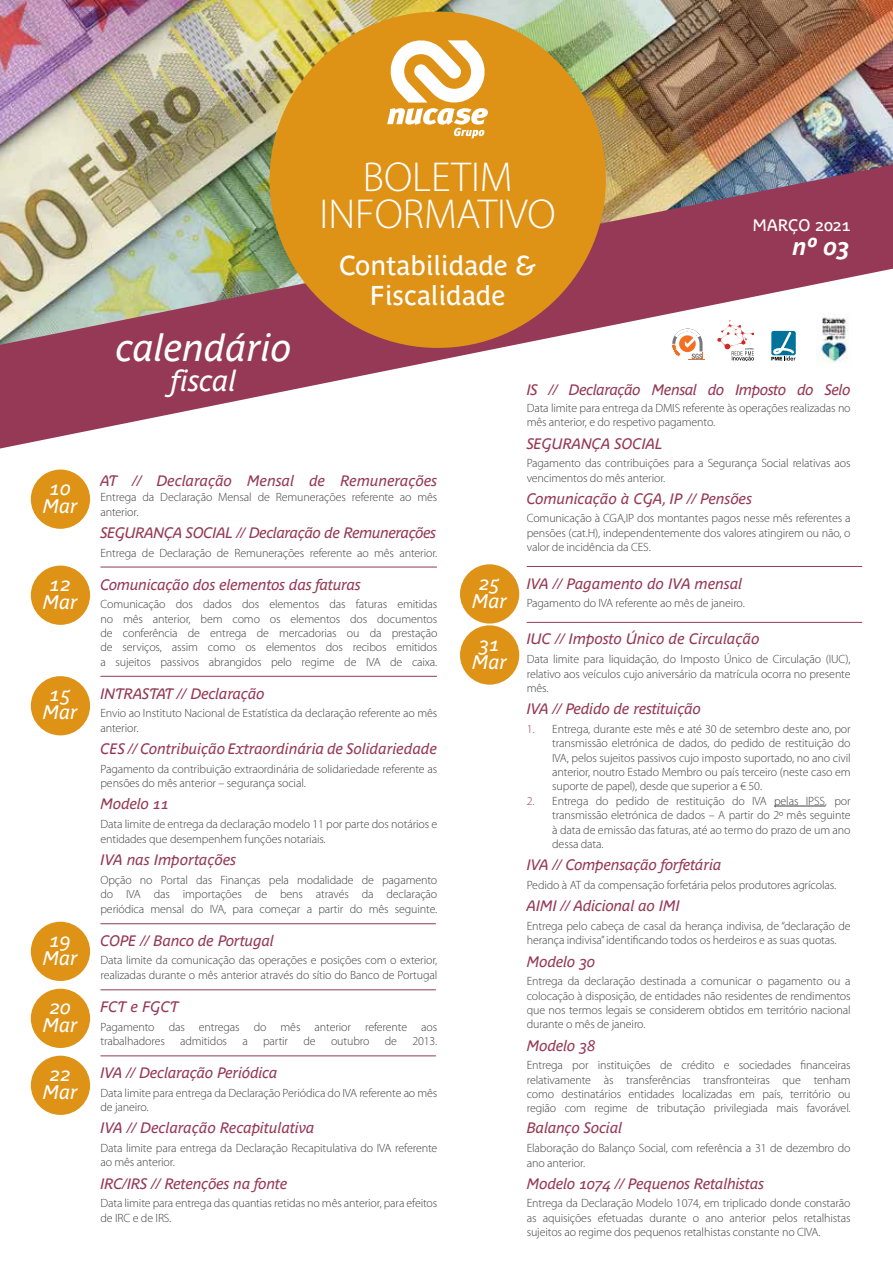
<style>
.page{position:relative;width:893px;height:1263px;background:#fff}
.page>*{position:absolute;margin:0;border:0;box-sizing:border-box;transform-origin:0 0}
.t1{font:300 42px/37.5px "Myriad Pro";color:#fff;text-align:center}
.t2{font:italic 37.5px "Parisine Plus";color:#fff}
.t3{font:italic 28.95px "Parisine Plus";color:#fff}
.t4{font:27px/30px "Parisine Plus";color:#fff;text-align:center}
.t5{font:italic 700 24px "Parisine Plus";color:#fff}
.t6{font:italic 19.5px/18.1px "Parisine Plus";color:#fff;text-align:center}
.t7{font:16.5px "Parisine Plus";color:#fff}
.t8{font:italic 15px "Parisine Plus";letter-spacing:-.01em;color:#963956}
.t9{font:300 12px/14.4px "Myriad Pro";letter-spacing:-.01em;color:#414042}
.s1{color:#963956}
</style>
<div class="page">
<img style="left:0;top:0;width:893px;height:165px">
<div style="left:31px;top:469px;width:59px;height:60px;background:#de9317;border-radius:50%"></div>
<div style="left:31px;top:566px;width:59px;height:59px;background:#de9317;border-radius:50%"></div>
<div style="left:31px;top:676px;width:59px;height:59px;background:#de9317;border-radius:50%"></div>
<div style="left:31px;top:922px;width:59px;height:59px;background:#de9317;border-radius:50%"></div>
<div style="left:31px;top:989px;width:59px;height:59px;background:#de9317;border-radius:50%"></div>
<div style="left:31px;top:1056px;width:59px;height:59px;background:#de9317;border-radius:50%"></div>
<div style="left:460px;top:564px;width:59px;height:60px;background:#de9317;border-radius:50%"></div>
<div style="left:460px;top:625px;width:59px;height:60px;background:#de9317;border-radius:50%"></div>
<hr style="left:100px;top:567px;width:337px;height:1px;background:#963956">
<hr style="left:100px;top:676px;width:337px;height:1px;background:#963956">
<hr style="left:100px;top:923px;width:336px;height:1px;background:#963956">
<hr style="left:100px;top:989px;width:336px;height:1px;background:#963956">
<hr style="left:100px;top:1055px;width:336px;height:1px;background:#963956">
<hr style="left:774px;top:806px;width:51px;height:1px;background:#414042">
<hr style="left:527px;top:566px;width:335px;height:1px;background:#963956">
<hr style="left:527px;top:622px;width:335px;height:1px;background:#963956">
<img style="left:0;top:165px;width:893px;height:283px">
<div style="left:270px;top:12px;width:336px;height:336px;background:#de9317;border-radius:50%"></div>
<svg style="left:387px;top:40px;width:101px;height:99px"></svg>
<div style="left:771px;top:331px;width:25px;height:24px;background:#00739d;border-radius:2px"></div>
<svg style="left:771px;top:332px;width:25px;height:29px"></svg>
<svg style="left:717px;top:320px;width:37px;height:41px"></svg>
<svg style="left:672px;top:328px;width:32px;height:32px"></svg>
<img style="left:816px;top:313px;width:37px;height:55px">
<h3 class="t6" style="left:43px;top:479px;width:37px">10<br>Mar</h3>
<h3 class="t6" style="left:43px;top:575px;width:37px">12<br>Mar</h3>
<h3 class="t6" style="left:43px;top:685px;width:37px">15<br>Mar</h3>
<h3 class="t6" style="left:43px;top:931px;width:37px">19<br>Mar</h3>
<h3 class="t6" style="left:43px;top:998px;width:37px">20<br>Mar</h3>
<h3 class="t6" style="left:43px;top:1065px;width:37px">22<br>Mar</h3>
<h1 class="t1" style="left:320px;top:159px;width:238px">BOLETIM<br>INFORMATIVO</h1>
<h3 class="t4" style="left:339px;top:250px;width:199px">Contabilidade &amp;<br>Fiscalidade</h3>
<h3 class="t7" style="left:752px;top:216px;width:100px">MARÇO 2021</h3>
<h3 class="t5" style="left:793px;top:233px;width:59px">nº 03</h3>
<h2 class="t2" style="left:116px;top:326px;width:177px">calendário</h2>
<h3 class="t3" style="left:171px;top:364px;width:67px">fiscal</h3>
<p class="t8" style="left:100px;top:472px;width:338px">AT // Declaração Mensal de Remunerações</p>
<p class="t9" style="left:100px;top:489px;width:338px;line-height:15px">Entrega da Declaração Mensal de Remunerações referente ao mês anterior.</p>
<p class="t8" style="left:100px;top:524px;width:337px">Segura nça Social // Declaração de Remunerações</p>
<p class="t9" style="left:100px;top:545px;width:338px">Entrega de Declaração de Remunerações referente ao mês anterior.</p>
<p class="t8" style="left:100px;top:576px;width:262px">Comunicação dos elementos das faturas</p>
<p class="t9" style="left:100px;top:597px;width:338px;text-align:justify">Comunicação dos dados dos elementos das faturas emitidas no mês anterior, bem como os elementos dos documentos de conferência de entrega de mercadorias ou da prestação de serviços, assim como os elementos dos recibos emitidos a sujeitos passivos abrangidos pelo regime de IVA de caixa.</p>
<p class="t8" style="left:100px;top:685px;width:166px">IN TRASTAT // Declaração</p>
<p class="t9" style="left:100px;top:706px;width:338px">Envio ao Instituto Nacional de Estatística da declaração referente ao mês anterior.</p>
<p class="t8" style="left:100px;top:740px;width:338px">CES // Contribuição Extraordinária de Solidariedade</p>
<p class="t9" style="left:100px;top:762px;width:338px">Pagamento da contribuição extraordinária de solidariedade referente as pensões do mês anterior – segurança social.</p>
<p class="t8" style="left:100px;top:796px;width:70px">Modelo 11</p>
<p class="t9" style="left:100px;top:817px;width:338px;line-height:15px">Data limite de entrega da declaração modelo 11 por parte dos notários e entidades que desempenhem funções notariais.</p>
<p class="t8" style="left:100px;top:851px;width:137px">IVA nas Importações</p>
<p class="t9" style="left:100px;top:873px;width:338px;text-align:justify">Opção no Portal das Finanças pela modalidade de pagamento do IVA das importações de bens através da declaração periódica mensal do IVA, para começar a partir do mês seguinte.</p>
<p class="t8" style="left:100px;top:932px;width:175px">COPE // Banco de Portugal</p>
<p class="t9" style="left:100px;top:953px;width:338px">Data limite da comunicação das operações e posições com o exterior, realizadas durante o mês anterior através do sítio do Banco de Portugal</p>
<p class="t8" style="left:100px;top:998px;width:80px">FCT e FGCT</p>
<p class="t9" style="left:100px;top:1019px;width:338px">Pagamento das entregas do mês anterior referente aos trabalhadores</p>
<p class="t9" style="left:180px;top:1034px;width:48px">admitidos</p>
<p class="t9" style="left:242px;top:1034px;width:7px">a</p>
<p class="t9" style="left:263px;top:1034px;width:27px">partir</p>
<p class="t9" style="left:303px;top:1034px;width:14px">de</p>
<p class="t9" style="left:331px;top:1034px;width:40px">outubro</p>
<p class="t9" style="left:385px;top:1034px;width:14px">de</p>
<p class="t9" style="left:412px;top:1034px;width:27px">2013.</p>
<p class="t8" style="left:100px;top:1064px;width:179px">IVA // Declaração Periódica</p>
<p class="t9" style="left:100px;top:1085px;width:338px">Data limite para entrega da Declaração Periódica do IVA referente ao mês de janeiro.</p>
<p class="t8" style="left:100px;top:1119px;width:216px">IVA // Declaração Recapitulativa</p>
<p class="t9" style="left:100px;top:1141px;width:338px">Data limite para entrega da Declaração Recapitulativa do IVA referente ao mês anterior.</p>
<p class="t8" style="left:100px;top:1175px;width:189px">IRC/IRS // Retenções na fonte</p>
<p class="t9" style="left:100px;top:1196px;width:338px">Data limite para entrega das quantias retidas no mês anterior, para efeitos de IRC e de IRS.</p>
<h3 class="t6" style="left:472px;top:573px;width:37px">25<br>Mar</h3>
<h3 class="t6" style="left:472px;top:635px;width:37px">31<br>Mar</h3>
<p class="t8" style="left:527px;top:381px;width:325px">IS // Declaração Mensal do Imposto do Selo</p>
<p class="t9" style="left:527px;top:401px;width:325px">Data limite para entrega da DMIS referente às operações realizadas no mês anterior, e do respetivo pagamento.</p>
<p class="t8" style="left:527px;top:435px;width:18px">SEGU</p>
<p class="t8" style="left:563px;top:435px;width:100px">RANÇA SOCIAL</p>
<p class="t9" style="left:527px;top:456px;width:325px">Pagamento das contribuições para a Segurança Social relativas aos vencimentos do mês anterior.</p>
<p class="t8" style="left:527px;top:490px;width:227px">Comunicação à CGA, IP // Pensões</p>
<p class="t9" style="left:527px;top:511px;width:325px;text-align:justify">Comunicação à CGA,IP dos montantes pagos nesse mês referentes a pensões (cat.H), independentemente dos valores atingirem ou não, o valor de incidência da CES.</p>
<p class="t8" style="left:527px;top:575px;width:217px">IVA // Pagamento do IVA mensal</p>
<p class="t9" style="left:527px;top:596px;width:220px">Pagamento do IVA referente ao mês de janeiro.</p>
<p class="t8" style="left:527px;top:631px;width:10px">IUC</p>
<p class="t8" style="left:555px;top:631px;width:206px">// Imposto Único de Circulação</p>
<p class="t9" style="left:527px;top:652px;width:325px;text-align:justify">Data limite para liquidação, do Imposto Único de Circulação (IUC), relativo aos veículos cujo aniversário da matrícula ocorra no presente mês.</p>
<p class="t8" style="left:527px;top:700px;width:176px">IVA // Pedido de restituição</p>
<p class="t9" style="left:552px;top:722px;width:300px;text-align:justify;text-indent:-26px"><span class="s1">1.</span> Entrega, durante este mês e até 30 de setembro deste ano, por transmissão eletrónica de dados, do pedido de restituição do IVA, pelos sujeitos passivos cujo imposto suportado, no ano civil anterior, noutro Estado Membro ou país terceiro (neste caso em suporte de papel), desde que superior a € 50.</p>
<p class="t9" style="left:552px;top:794px;width:300px;text-align:justify;text-indent:-26px"><span class="s1">2.</span> Entrega do pedido de restituição do IVA pelas IPSS, por transmissão eletrónica de dados – A partir do 2º mês seguinte à data de emissão das faturas, até ao termo do prazo de um ano dessa data.</p>
<p class="t8" style="left:527px;top:856px;width:196px">IVA // Compensação forfetária</p>
<p class="t9" style="left:527px;top:878px;width:311px">Pedido à AT da compensação forfetária pelos produtores agrícolas.</p>
<p class="t8" style="left:527px;top:897px;width:154px">AIMI // Adicional ao IMI</p>
<p class="t9" style="left:527px;top:919px;width:325px">Entrega pelo cabeça de casal da herança indivisa, de “declaração de herança indivisa” identificando todos os herdeiros e as suas quotas.</p>
<p class="t8" style="left:527px;top:953px;width:70px">Modelo 30</p>
<p class="t9" style="left:527px;top:974px;width:325px;text-align:justify">Entrega da declaração destinada a comunicar o pagamento ou a colocação à disposição, de entidades não residentes de rendimentos que nos termos legais se considerem obtidos em território nacional durante o mês de janeiro.</p>
<p class="t8" style="left:527px;top:1037px;width:70px">Modelo 38</p>
<p class="t9" style="left:527px;top:1058px;width:325px;text-align:justify">Entrega por instituições de crédito e sociedades financeiras relativamente às transferências transfronteiras que tenham como destinatários entidades localizadas em país, território ou região com regime de tributação privilegiada mais favorável.</p>
<p class="t8" style="left:527px;top:1120px;width:97px">Balanço Social</p>
<p class="t9" style="left:527px;top:1141px;width:325px">Elaboração do Balanço Social, com referência a 31 de dezembro do ano anterior.</p>
<p class="t8" style="left:527px;top:1175px;width:239px">Modelo 1074 // Pequenos Retalhistas</p>
<p class="t9" style="left:527px;top:1196px;width:325px;text-align:justify">Entrega da Declaração Modelo 1074, em triplicado donde constarão as aquisições efetuadas durante o ano anterior pelos retalhistas sujeitos ao regime dos pequenos retalhistas constante no CIVA.</p>
</div>
